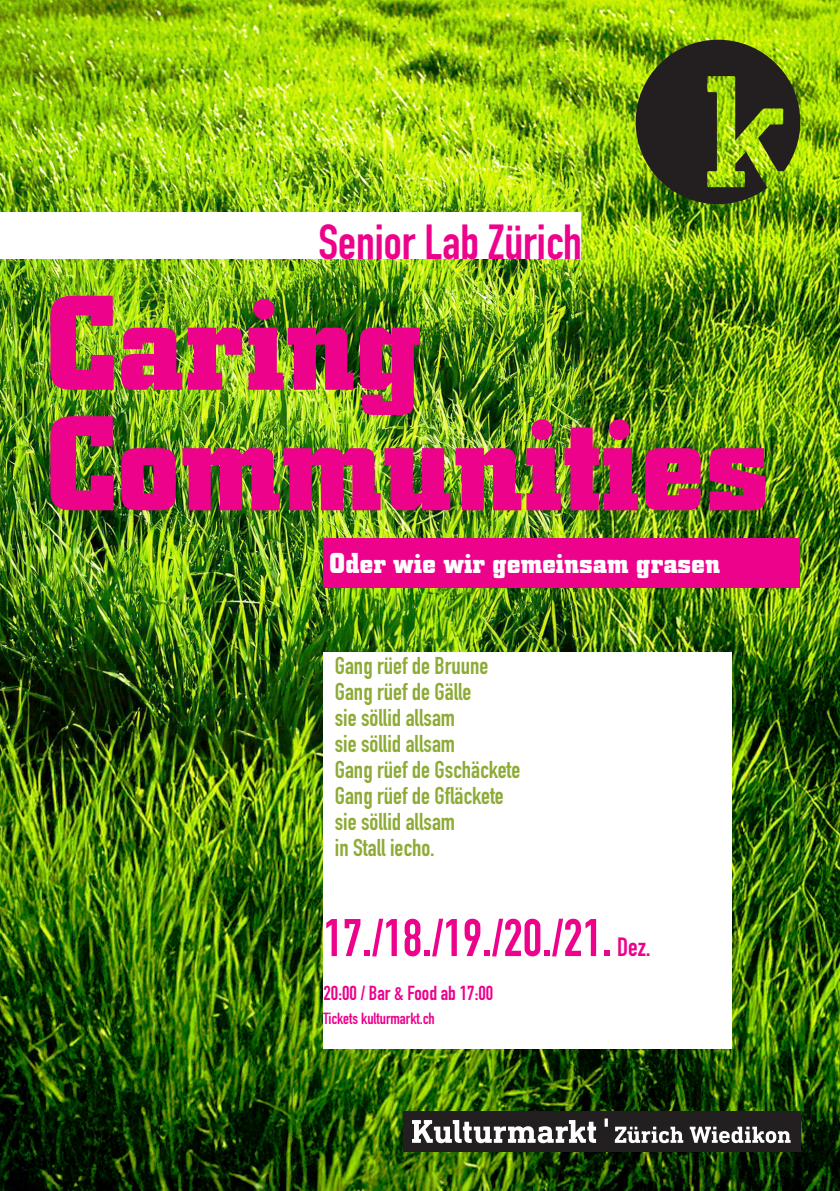
<style>
.page{position:relative;width:840px;height:1191px;background:#fff}
.page>*{position:absolute;margin:0;border:0;box-sizing:border-box;transform-origin:0 0}
.t1{font:700 141px "City D";color:#ed028c}
.t2{font:700 52px "DIN Condensed";color:#ed028c}
.t3{font:700 48.4px "DIN Condensed";color:#ed028c}
.t4{font:700 29.8px "City D";color:#fff}
.t5{font:700 24px "DIN Condensed";color:#8dab36}
.t6{font:700 20px "DIN Condensed";color:#ed028c}
.t7{font:700 16px "DIN Condensed";color:#ed028c}
.s1{font-size:26px}
</style>
<div class="page">
<img style="left:0;top:0;width:839px;height:1191px">
<svg style="left:635px;top:40px;width:164px;height:164px;background:#4a5a18"></svg>
<div style="left:403px;top:1110px;width:396px;height:41px;background:#231f20"></div>
<svg style="left:412px;top:1120px;width:183px;height:23px"></svg>
<svg style="left:614px;top:1126px;width:68px;height:17px"></svg>
<svg style="left:689px;top:1126px;width:101px;height:17px"></svg>
<svg style="left:604px;top:1118px;width:3px;height:8px"></svg>
<div style="left:323px;top:652px;width:408px;height:397px;background:#fff"></div>
<div style="left:323px;top:538px;width:476px;height:50px;background:#ed028c"></div>
<div style="left:0;top:212px;width:580px;height:47px;background:#fff"></div>
<p class="t3" style="left:318px;top:210px;width:265px">Senior Lab Zürich</p>
<p class="t1" style="left:45px;top:264px;width:379px">Caring</p>
<p class="t1" style="left:45px;top:385px;width:725px">Communities</p>
<p class="t4" style="left:329px;top:547px;width:392px">Oder wie wir gemeinsam grasen</p>
<p class="t5" style="left:334px;top:649px;width:155px">Gang rüef de Bruune</p>
<p class="t5" style="left:334px;top:675px;width:138px">Gang rüef de Gälle</p>
<p class="t5" style="left:334px;top:701px;width:122px">sie söllid allsam</p>
<p class="t5" style="left:334px;top:727px;width:122px">sie söllid allsam</p>
<p class="t5" style="left:334px;top:753px;width:187px">Gang rüef de Gschäckete</p>
<p class="t5" style="left:334px;top:779px;width:170px">Gang rüef de Gfläckete</p>
<p class="t5" style="left:334px;top:805px;width:122px">sie söllid allsam</p>
<p class="t5" style="left:334px;top:831px;width:101px">in Stall iecho.</p>
<p class="t2" style="left:323px;top:903px;width:328px">17./18./19./20./21. <span class="s1">Dez.</span></p>
<p class="t6" style="left:323px;top:979px;width:171px">20:00 / Bar &amp; Food ab 17:00</p>
<p class="t7" style="left:323px;top:1007px;width:113px">Tickets kulturmarkt.ch</p>
</div>
